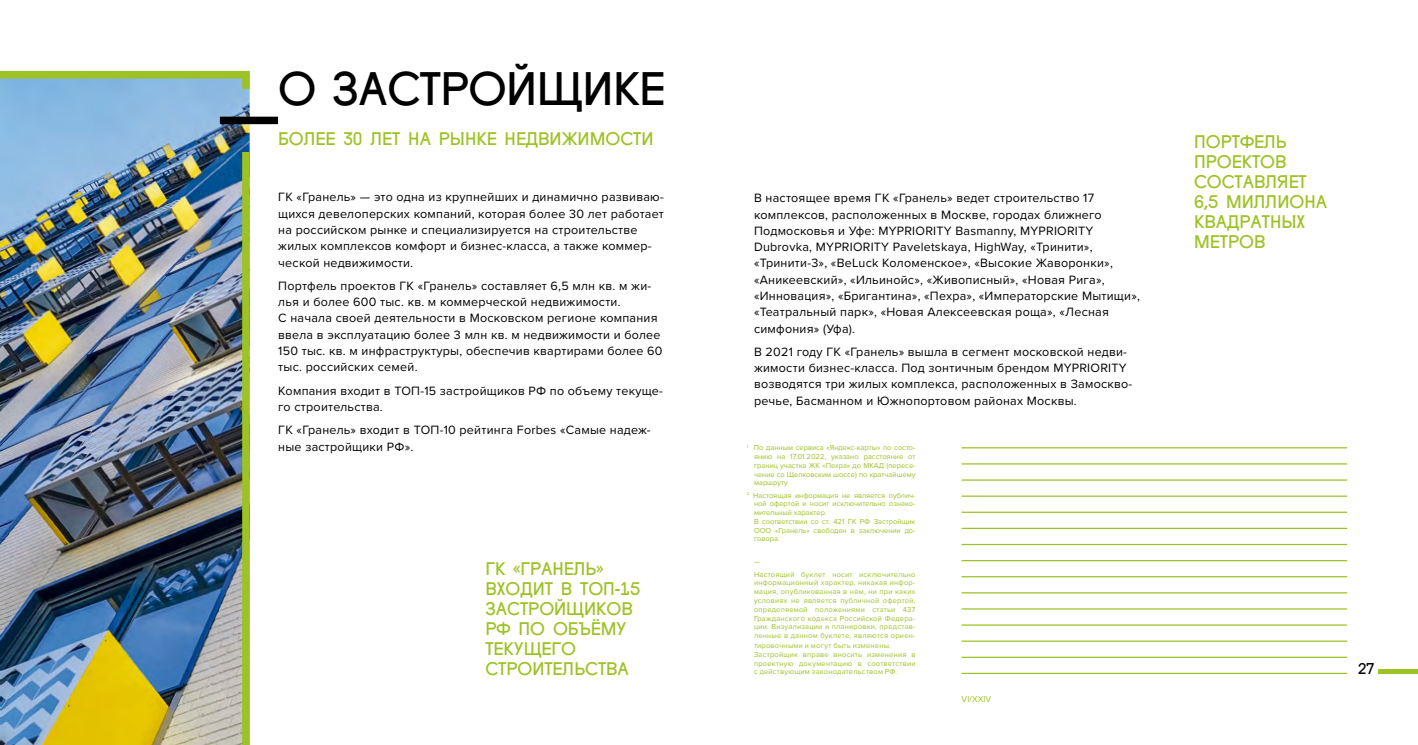
<style>
.page{position:relative;width:1418px;height:745px;background:#fff}
.page>*{position:absolute;margin:0;border:0;box-sizing:border-box;transform-origin:0 0}
.t1{font:45px "Fugue Head";letter-spacing:-.01em;color:#000}
.t2{font:17.5px/20px "Fugue Head";color:#9dc225}
.t3{font:15px "Fugue Head";color:#000}
.t4{font:12.5px/16.2px "Proxima Nova";letter-spacing:.02em;color:#000}
.t5{font:8.75px "Proxima Nova A";color:#9dc225}
.t6{font:7.5px/8.8px "Proxima Nova";letter-spacing:.02em;color:#9dc225;text-align:justify}
.t7{font:7.5px/8.8px "Proxima Nova";color:#9dc225}
</style>
<div class="page">
<div style="left:1377px;top:668px;width:40px;height:5px;background:#9dc225"></div>
<img style="left:0;top:70px;width:253px;height:674px">
<div style="left:220px;top:117px;width:58px;height:7px;background:#000"></div>
<hr style="left:961px;top:559px;width:385px;height:2px;background:#9dc225">
<hr style="left:961px;top:624px;width:385px;height:1px;background:#9dc225">
<hr style="left:961px;top:495px;width:385px;height:1px;background:#9dc225">
<hr style="left:961px;top:592px;width:385px;height:1px;background:#9dc225">
<hr style="left:961px;top:463px;width:385px;height:1px;background:#9dc225">
<hr style="left:961px;top:656px;width:385px;height:1px;background:#9dc225">
<hr style="left:961px;top:527px;width:385px;height:1px;background:#9dc225">
<hr style="left:961px;top:575px;width:385px;height:2px;background:#9dc225">
<hr style="left:961px;top:447px;width:385px;height:1px;background:#9dc225">
<hr style="left:961px;top:640px;width:385px;height:1px;background:#9dc225">
<hr style="left:961px;top:511px;width:385px;height:1px;background:#9dc225">
<hr style="left:961px;top:543px;width:385px;height:1px;background:#9dc225">
<hr style="left:961px;top:608px;width:385px;height:1px;background:#9dc225">
<hr style="left:961px;top:479px;width:385px;height:1px;background:#9dc225">
<hr style="left:961px;top:672px;width:385px;height:1px;background:#9dc225">
<h1 class="t1" style="left:278px;top:53px;width:388px">О ЗАСТРОЙЩИКЕ</h1>
<h2 class="t2" style="left:278px;top:127px;width:377px">БОЛЕЕ 30 ЛЕТ НА РЫНКЕ НЕДВИЖИМОСТИ</h2>
<h2 class="t2" style="left:1194px;top:130px;width:134px">ПОРТФЕЛЬ<br>ПРОЕКТОВ<br>СОСТАВЛЯЕТ<br>6,5 МИЛЛИОНА<br>КВАДРАТНЫХ<br>МЕТРОВ</h2>
<p class="t4" style="left:278px;top:189px;width:387px">ГК «Гранель» — это одна из крупнейших и динамично развиваю&shy;щихся девелоперских компаний, которая более 30 лет работает на российском рынке и специализируется на строительстве жилых комплексов комфорт и бизнес-класса, а также коммер&shy;ческой недвижимости.</p>
<p class="t4" style="left:278px;top:278px;width:386px">Портфель проектов ГК «Гранель» составляет 6,5 млн кв. м жи&shy;лья и более 600 тыс. кв. м коммерческой недвижимости.<br>С начала своей деятельности в Московском регионе компания ввела в эксплуатацию более 3 млн кв. м недвижимости и более 150 тыс. кв. м инфраструктуры, обеспечив квартирами более 60 тыс. российских семей.</p>
<p class="t4" style="left:278px;top:382px;width:386px">Компания входит в ТОП-15 застройщиков РФ по объему текуще&shy;го строительства.</p>
<p class="t4" style="left:278px;top:422px;width:374px">ГК «Гранель» входит в ТОП-10 рейтинга Forbes «Самые надеж&shy;ные застройщики РФ».</p>
<p class="t4" style="left:754px;top:190px;width:387px">В настоящее время ГК «Гранель» ведет строительство 17 комплексов, расположенных в Москве, городах ближнего Подмосковья и Уфе: MYPRIORITY Basmanny, MYPRIORITY Dubrovka, MYPRIORITY Paveletskaya, HighWay, «Тринити», «Тринити-3», «BeLuck Коломенское», «Высокие Жаворонки», «Аникеевский», «Ильинойс», «Живописный», «Новая Рига», «Инновация», «Бригантина», «Пехра», «Императорские Мытищи», «Театральный парк», «Новая Алексеевская роща», «Лесная симфония» (Уфа).</p>
<p class="t4" style="left:754px;top:343px;width:380px">В 2021 году ГК «Гранель» вышла в сегмент московской недви&shy;жимости бизнес-класса. Под зонтичным брендом MYPRIORITY возводятся три жилых комплекса, расположенных в Замоскво&shy;речье, Басманном и Южнопортовом районах Москвы.</p>
<p class="t6" style="left:754px;top:443px;width:163px;text-indent:-7px"><sup>1</sup> По данным сервиса «Яндекс-карты» по состо&shy;янию на 17.01.2022, указано расстояние от границ участка ЖК «Пехра» до МКАД (пересе&shy;чение со Щелковским шоссе) по кратчайшему маршруту</p>
<p class="t7" style="left:754px;top:490px;width:163px;text-indent:-7px"><sup>2</sup> Настоящая информация не является публич&shy;ной офертой и носит исключительно ознако&shy;мительный характер.<br>В соответствии со ст. 421 ГК РФ Застройщик<br>ООО «Гранель» свободен в заключении до&shy;говора.</p>
<p class="t6" style="left:754px;top:555px;width:163px;line-height:12.2px">—<br>Настоящий буклет носит исключительно</p>
<p class="t6" style="left:754px;top:578px;width:163px">информационный характер, никакая инфор&shy;мация, опубликованная в нём, ни при каких условиях не является публичной офертой, определяемой положениями статьи 437<br>Гражданского кодекса Российской Федера&shy;ции. Визуализации и планировки, представ&shy;ленные в данном буклете, являются ориен-</p>
<p class="t6" style="left:754px;top:641px;width:163px;text-align:left">тировочными и могут быть изменены.<br>Застройщик вправе вносить изменения в проектную документацию в соответствии с действующим законодательством РФ.</p>
<p class="t5" style="left:961px;top:693px;width:31px">VI/XXIV</p>
<h2 class="t2" style="left:485px;top:556px;width:156px">ГК «ГРАНЕЛЬ»<br>ВХОДИТ В ТОП-15<br>ЗАСТРОЙЩИКОВ<br>РФ ПО ОБЪЁМУ<br>ТЕКУЩЕГО<br>СТРОИТЕЛЬСТВА</h2>
<p class="t3" style="left:1358px;top:656px;width:17px">27</p>
</div>
